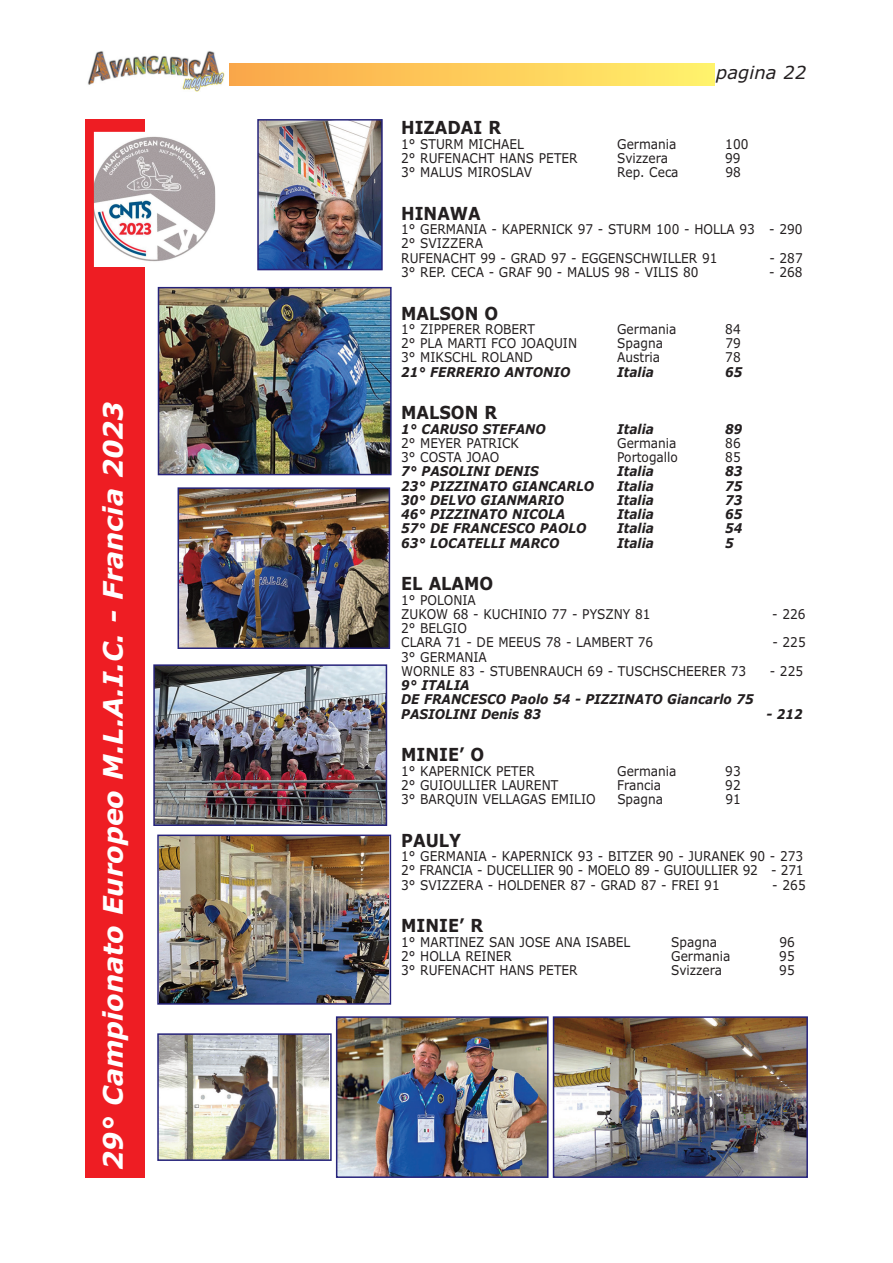
<style>
.page{position:relative;width:893px;height:1263px;background:#fff}
.page>*{position:absolute;margin:0;border:0;box-sizing:border-box;transform-origin:0 0}
.t1{font:italic 700 27px "Verdana";color:#fff}
.t2{font:700 18px "Verdana";color:#231f20;scale:.9 1}
.t3{font:italic 18px "Verdana";color:#231f20}
.t4{font:13.5px/14.2px "Verdana";color:#231f20;scale:.9 1}
.t5{font:italic 700 13.5px/14.2px "Verdana";color:#231f20;scale:.9 1}
</style>
<div class="page">
<img style="left:88px;top:51px;width:137px;height:40px">
<div style="left:230px;top:64px;width:484px;height:21px;background:linear-gradient(to right,#fba649,#fff26c)"></div>
<div style="left:85px;top:119px;width:60px;height:1059px;background:#ee1d23"></div>
<img style="left:94px;top:132px;width:121px;height:135px">
<img style="left:181px;top:490px;width:206px;height:156px">
<div style="left:178px;top:487px;width:212px;height:162px;border:2px solid #26237b"></div>
<img style="left:161px;top:290px;width:228px;height:182px">
<div style="left:158px;top:287px;width:234px;height:188px;border:2px solid #26237b"></div>
<img style="left:260px;top:122px;width:120px;height:145px">
<div style="left:257px;top:119px;width:126px;height:151px;border:2px solid #26237b"></div>
<img style="left:160px;top:1036px;width:169px;height:122px">
<div style="left:157px;top:1033px;width:175px;height:128px;border:2px solid #26237b"></div>
<img style="left:556px;top:1019px;width:249px;height:156px">
<div style="left:553px;top:1016px;width:255px;height:162px;border:2px solid #26237b"></div>
<img style="left:339px;top:1019px;width:207px;height:156px">
<div style="left:336px;top:1016px;width:213px;height:162px;border:2px solid #26237b"></div>
<img style="left:160px;top:837px;width:228px;height:165px">
<div style="left:157px;top:834px;width:234px;height:171px;border:2px solid #26237b"></div>
<img style="left:156px;top:667px;width:228px;height:156px">
<div style="left:153px;top:664px;width:234px;height:162px;border:2px solid #26237b"></div>
<h1 class="t1" style="left:102px;top:1170px;width:770px;rotate:-90deg">29° Campionato Europeo M.L.A.I.C. - Francia 2023</h1>
<h2 class="t3" style="left:716px;top:65px;width:92px">pagina 22</h2>
<h2 class="t2" style="left:401px;top:121px;width:112px">HIZADAI R</h2>
<p class="t4" style="left:401px;top:138px;width:138px">1° STURM MICHAEL</p>
<p class="t4" style="left:617px;top:138px;width:67px">Germania</p>
<p class="t4" style="left:725px;top:138px;width:27px">100</p>
<p class="t4" style="left:401px;top:152px;width:197px">2° RUFENACHT HANS PETER</p>
<p class="t4" style="left:617px;top:152px;width:58px">Svizzera</p>
<p class="t4" style="left:725px;top:152px;width:19px">99</p>
<p class="t4" style="left:401px;top:166px;width:147px">3° MALUS MIROSLAV</p>
<p class="t4" style="left:617px;top:166px;width:70px">Rep. Ceca</p>
<p class="t4" style="left:725px;top:166px;width:19px">98</p>
<h2 class="t2" style="left:401px;top:206px;width:90px">HINAWA</h2>
<p class="t4" style="left:401px;top:223px;width:447px">1° GERMANIA - KAPERNICK 97 - STURM 100 - HOLLA 93 - 290<br>2° SVIZZERA<br>RUFENACHT 99 - GRAD 97 - EGGENSCHWILLER 91</p>
<p class="t4" style="left:769px;top:252px;width:39px">- 287</p>
<p class="t4" style="left:401px;top:266px;width:332px">3° REP. CECA - GRAF 90 - MALUS 98 - VILIS 80</p>
<p class="t4" style="left:769px;top:266px;width:39px">- 268</p>
<h2 class="t2" style="left:401px;top:306px;width:109px">MALSON O</h2>
<p class="t4" style="left:401px;top:323px;width:150px">1° ZIPPERER ROBERT</p>
<p class="t4" style="left:617px;top:323px;width:67px">Germania</p>
<p class="t4" style="left:725px;top:323px;width:19px">84</p>
<p class="t4" style="left:401px;top:337px;width:197px">2° PLA MARTI FCO JOAQUIN</p>
<p class="t4" style="left:617px;top:337px;width:52px">Spagna</p>
<p class="t4" style="left:725px;top:337px;width:19px">79</p>
<p class="t4" style="left:401px;top:351px;width:148px">3° MIKSCHL ROLAND</p>
<p class="t4" style="left:617px;top:351px;width:49px">Austria</p>
<p class="t4" style="left:725px;top:351px;width:19px">78</p>
<p class="t5" style="left:401px;top:366px;width:189px">21° FERRERIO ANTONIO</p>
<p class="t5" style="left:617px;top:366px;width:42px">Italia</p>
<p class="t5" style="left:725px;top:366px;width:21px">65</p>
<h2 class="t2" style="left:401px;top:406px;width:108px">MALSON R</h2>
<p class="t5" style="left:401px;top:423px;width:162px">1° CARUSO STEFANO</p>
<p class="t5" style="left:617px;top:423px;width:42px">Italia</p>
<p class="t5" style="left:725px;top:423px;width:21px">89</p>
<p class="t4" style="left:401px;top:437px;width:132px">2° MEYER PATRICK</p>
<p class="t4" style="left:617px;top:437px;width:67px">Germania</p>
<p class="t4" style="left:725px;top:437px;width:19px">86</p>
<p class="t4" style="left:401px;top:451px;width:111px">3° COSTA JOAO</p>
<p class="t4" style="left:617px;top:451px;width:69px">Portogallo</p>
<p class="t4" style="left:725px;top:451px;width:19px">85</p>
<p class="t5" style="left:401px;top:465px;width:154px">7° PASOLINI DENIS</p>
<p class="t5" style="left:617px;top:465px;width:42px">Italia</p>
<p class="t5" style="left:725px;top:465px;width:21px">83</p>
<p class="t5" style="left:401px;top:480px;width:216px">23° PIZZINATO GIANCARLO</p>
<p class="t5" style="left:617px;top:480px;width:42px">Italia</p>
<p class="t5" style="left:725px;top:480px;width:21px">75</p>
<p class="t5" style="left:401px;top:494px;width:182px">30° DELVO GIANMARIO</p>
<p class="t5" style="left:617px;top:494px;width:42px">Italia</p>
<p class="t5" style="left:725px;top:494px;width:21px">73</p>
<p class="t5" style="left:401px;top:508px;width:184px">46° PIZZINATO NICOLA</p>
<p class="t5" style="left:617px;top:508px;width:42px">Italia</p>
<p class="t5" style="left:725px;top:508px;width:21px">65</p>
<p class="t5" style="left:401px;top:522px;width:207px">57° DE FRANCESCO PAOLO</p>
<p class="t5" style="left:617px;top:522px;width:42px">Italia</p>
<p class="t5" style="left:725px;top:522px;width:21px">54</p>
<p class="t5" style="left:401px;top:537px;width:177px">63° LOCATELLI MARCO</p>
<p class="t5" style="left:617px;top:537px;width:42px">Italia</p>
<p class="t5" style="left:725px;top:537px;width:11px">5</p>
<h2 class="t2" style="left:401px;top:577px;width:104px">EL ALAMO</h2>
<p class="t4" style="left:401px;top:594px;width:279px">1° POLONIA<br>ZUKOW 68 - KUCHINIO 77 - PYSZNY 81</p>
<p class="t4" style="left:772px;top:608px;width:39px">- 226</p>
<p class="t4" style="left:401px;top:622px;width:282px">2° BELGIO<br>CLARA 71 - DE MEEUS 78 - LAMBERT 76</p>
<p class="t4" style="left:401px;top:651px;width:385px">3° GERMANIA<br>WORNLE 83 - STUBENRAUCH 69 - TUSCHSCHEERER 73</p>
<p class="t5" style="left:401px;top:679px;width:393px">9° ITALIA<br>DE FRANCESCO Paolo 54 - PIZZINATO Giancarlo 75<br>PASIOLINI Denis 83</p>
<p class="t4" style="left:772px;top:636px;width:39px">- 225</p>
<p class="t4" style="left:770px;top:665px;width:39px">- 225</p>
<p class="t5" style="left:766px;top:708px;width:42px">- 212</p>
<h2 class="t2" style="left:401px;top:748px;width:94px">MINIE’ O</h2>
<p class="t4" style="left:401px;top:765px;width:150px">1° KAPERNICK PETER</p>
<p class="t4" style="left:617px;top:765px;width:67px">Germania</p>
<p class="t4" style="left:725px;top:765px;width:19px">93</p>
<p class="t4" style="left:401px;top:779px;width:176px">2° GUIOULLIER LAURENT</p>
<p class="t4" style="left:617px;top:779px;width:50px">Francia</p>
<p class="t4" style="left:725px;top:779px;width:19px">92</p>
<p class="t4" style="left:401px;top:793px;width:218px">3° BARQUIN VELLAGAS EMILIO</p>
<p class="t4" style="left:617px;top:793px;width:52px">Spagna</p>
<p class="t4" style="left:725px;top:793px;width:19px">91</p>
<h2 class="t2" style="left:401px;top:833px;width:68px">PAULY</h2>
<p class="t4" style="left:401px;top:850px;width:449px;text-align:justify">1° GERMANIA - KAPERNICK 93 - BITZER 90 - JURANEK 90 - 273<br>2° FRANCIA - DUCELLIER 90 - MOELO 89 - GUIOULLIER 92 - 271<br>3° SVIZZERA - HOLDENER 87 - GRAD 87 - FREI 91</p>
<p class="t4" style="left:772px;top:879px;width:39px">- 265</p>
<h2 class="t2" style="left:401px;top:919px;width:93px">MINIE’ R</h2>
<p class="t4" style="left:401px;top:936px;width:256px">1° MARTINEZ SAN JOSE ANA ISABEL</p>
<p class="t4" style="left:671px;top:936px;width:52px">Spagna</p>
<p class="t4" style="left:779px;top:936px;width:19px">96</p>
<p class="t4" style="left:401px;top:950px;width:125px">2° HOLLA REINER</p>
<p class="t4" style="left:671px;top:950px;width:67px">Germania</p>
<p class="t4" style="left:779px;top:950px;width:19px">95</p>
<p class="t4" style="left:401px;top:964px;width:197px">3° RUFENACHT HANS PETER</p>
<p class="t4" style="left:671px;top:964px;width:58px">Svizzera</p>
<p class="t4" style="left:779px;top:964px;width:19px">95</p>
</div>
